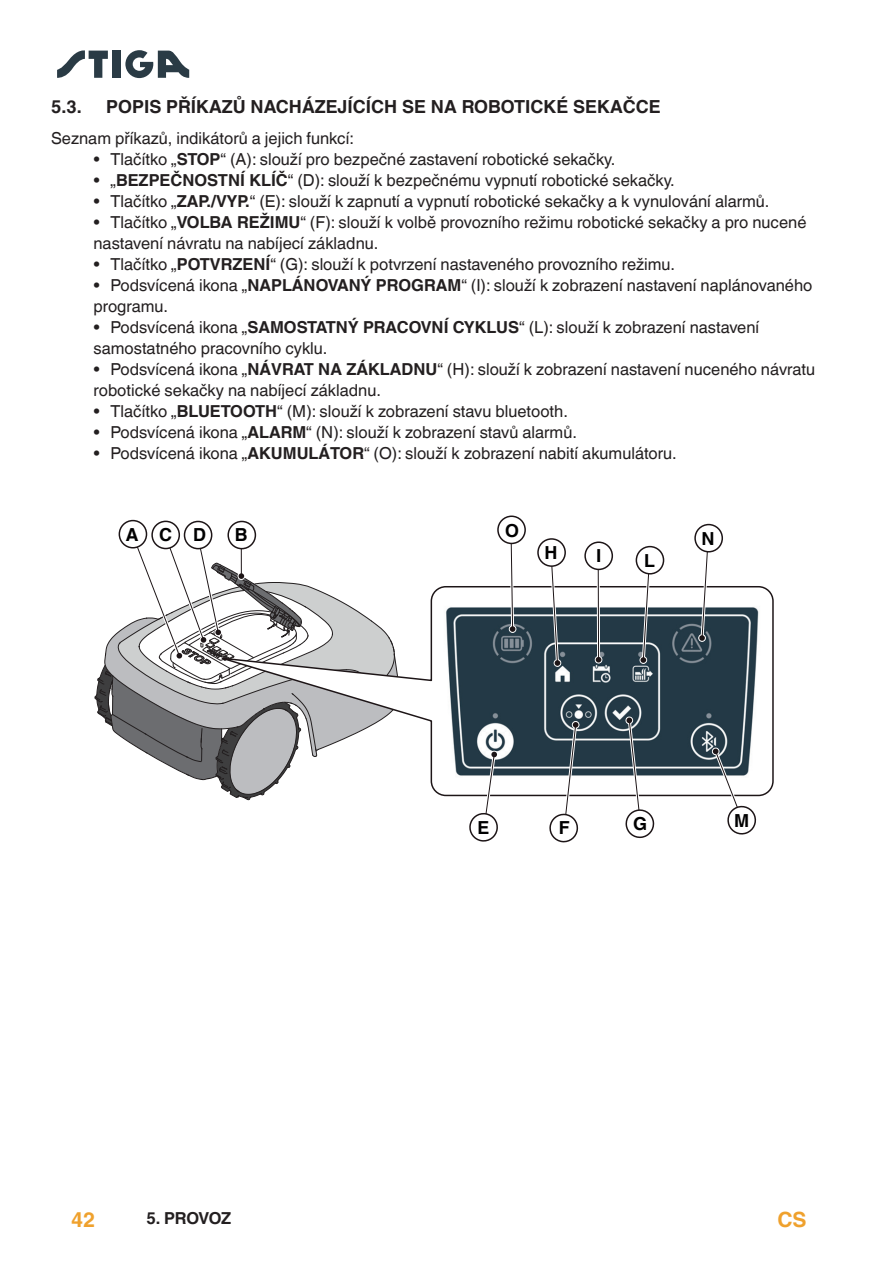
<style>
.page{position:relative;width:893px;height:1263px;background:#fff}
.page>*{position:absolute;margin:0;border:0;box-sizing:border-box;transform-origin:0 0}
.t1{font:700 21px "Helvetica World";color:#efa12d}
.t2{font:700 18px "Helvetica World";color:#231f20}
.t3{font:700 18px "Helvetica World";color:#000001}
.t4{font:16.5px/21px "Helvetica World";color:#231f20}
.t5{font:700 16.5px "Helvetica World";letter-spacing:-.02em;color:#231f20}
.s1{font-weight:700}
</style>
<div class="page">
<div style="left:113px;top:51px;width:8px;height:27px;background:#2a3b45"></div>
<svg style="left:57px;top:50px;width:51px;height:28px"></svg>
<svg style="left:125px;top:50px;width:64px;height:28px"></svg>
<svg style="left:400px;top:586px;width:374px;height:211px"></svg>
<img style="left:441px;top:603px;width:321px;height:180px">
<svg style="left:228px;top:521px;width:27px;height:28px"></svg>
<div style="left:227px;top:521px;width:29px;height:28px;border:1px solid #1d1517;border-radius:50%"></div>
<svg style="left:184px;top:521px;width:28px;height:28px"></svg>
<div style="left:184px;top:521px;width:28px;height:28px;border:1px solid #1d1517;border-radius:50%"></div>
<svg style="left:152px;top:521px;width:27px;height:27px"></svg>
<div style="left:151px;top:521px;width:29px;height:28px;border:1px solid #1d1517;border-radius:50%"></div>
<svg style="left:94px;top:530px;width:306px;height:270px"></svg>
<div style="left:119px;top:521px;width:28px;height:27px;background:#fff;border-radius:50%"></div>
<div style="left:119px;top:520px;width:28px;height:28px;border:1px solid #1d1517;border-radius:50%"></div>
<svg style="left:508px;top:543px;width:9px;height:90px"></svg>
<div style="left:497px;top:515px;width:29px;height:29px;border:1px solid #1d1517;border-radius:50%"></div>
<hr style="left:597px;top:556px;width:3px;height:104px;background:#fff">
<hr style="left:598px;top:556px;width:1px;height:104px;background:#1d1517">
<svg style="left:594px;top:656px;width:9px;height:8px"></svg>
<div style="left:585px;top:542px;width:27px;height:27px;background:#fff;border-radius:50%"></div>
<div style="left:584px;top:541px;width:29px;height:29px;border:1px solid #1d1517;border-radius:50%"></div>
<svg style="left:548px;top:563px;width:13px;height:104px"></svg>
<div style="left:538px;top:539px;width:27px;height:27px;background:#fff;border-radius:50%"></div>
<div style="left:537px;top:538px;width:29px;height:29px;border:1px solid #1d1517;border-radius:50%"></div>
<svg style="left:639px;top:570px;width:14px;height:94px"></svg>
<div style="left:636px;top:547px;width:27px;height:27px;background:#fff;border-radius:50%"></div>
<div style="left:636px;top:546px;width:28px;height:28px;border:1px solid #1d1517;border-radius:50%"></div>
<svg style="left:698px;top:548px;width:13px;height:94px"></svg>
<div style="left:695px;top:525px;width:27px;height:27px;background:#fff;border-radius:50%"></div>
<div style="left:694px;top:524px;width:29px;height:28px;border:1px solid #1d1517;border-radius:50%"></div>
<svg style="left:625px;top:716px;width:30px;height:122px"></svg>
<svg style="left:548px;top:721px;width:31px;height:122px"></svg>
<svg style="left:467px;top:750px;width:32px;height:92px"></svg>
<svg style="left:711px;top:747px;width:46px;height:88px"></svg>
<p class="t2" style="left:51px;top:96px;width:32px">5.3.</p>
<p class="t2" style="left:106px;top:96px;width:556px">POPIS PŘÍKAZŮ NACHÁZEJÍCÍCH SE NA ROBOTICKÉ SEKAČCE</p>
<p class="t4" style="left:51px;top:128px;width:305px">Seznam příkazů, indikátorů a jejich funkcí:</p>
<p class="t4" style="left:94px;top:149px;width:523px">• Tlačítko „<span class="s1">STOP</span>“ (A): slouží pro bezpečné zastavení robotické sekačky.</p>
<p class="t4" style="left:94px;top:170px;width:583px">• „<span class="s1">BEZPEČNOSTNÍ KLÍČ</span>“ (D): slouží k bezpečnému vypnutí robotické sekačky.</p>
<p class="t4" style="left:94px;top:191px;width:677px">• Tlačítko „<span class="s1">ZAP./VYP.</span>“ (E): slouží k zapnutí a vypnutí robotické sekačky a k vynulování alarmů.</p>
<p class="t4" style="left:94px;top:212px;width:714px">• Tlačítko „<span class="s1">VOLBA REŽIMU</span>“ (F): slouží k volbě provozního režimu robotické sekačky a pro nucené nastavení návratu na nabíjecí základnu.</p>
<p class="t4" style="left:94px;top:254px;width:583px">• Tlačítko „<span class="s1">POTVRZENÍ</span>“ (G): slouží k potvrzení nastaveného provozního režimu.</p>
<p class="t4" style="left:94px;top:275px;width:720px">• Podsvícená ikona „<span class="s1">NAPLÁNOVANÝ PROGRAM</span>“ (I): slouží k zobrazení nastavení naplánovaného programu.</p>
<p class="t4" style="left:94px;top:317px;width:667px">• Podsvícená ikona „<span class="s1">SAMOSTATNÝ PRACOVNÍ CYKLUS</span>“ (L): slouží k zobrazení nastavení samostatného pracovního cyklu.</p>
<p class="t4" style="left:94px;top:359px;width:723px">• Podsvícená ikona „<span class="s1">NÁVRAT NA ZÁKLADNU</span>“ (H): slouží k zobrazení nastavení nuceného návratu robotické sekačky na nabíjecí základnu.</p>
<p class="t4" style="left:94px;top:401px;width:476px">• Tlačítko „<span class="s1">BLUETOOTH</span>“ (M): slouží k zobrazení stavu bluetooth.</p>
<p class="t4" style="left:94px;top:422px;width:485px">• Podsvícená ikona „<span class="s1">ALARM</span>“ (N): slouží k zobrazení stavů alarmů.</p>
<p class="t4" style="left:94px;top:443px;width:585px">• Podsvícená ikona „<span class="s1">AKUMULÁTOR</span>“ (O): slouží k zobrazení nabití akumulátoru.</p>
<p class="t3" style="left:126px;top:524px;width:48px">A C</p>
<p class="t3" style="left:235px;top:525px;width:14px">B</p>
<p class="t3" style="left:505px;top:520px;width:15px">O</p>
<p class="t3" style="left:193px;top:525px;width:15px">D</p>
<p class="t3" style="left:701px;top:528px;width:15px">N</p>
<p class="t3" style="left:545px;top:542px;width:15px">H</p>
<p class="t3" style="left:596px;top:545px;width:7px">I</p>
<p class="t3" style="left:644px;top:550px;width:12px">L</p>
<p class="t3" style="left:477px;top:817px;width:13px">E</p>
<p class="t3" style="left:559px;top:817px;width:12px">F</p>
<p class="t3" style="left:633px;top:813px;width:16px">G</p>
<p class="t3" style="left:734px;top:810px;width:17px">M</p>
<p class="t1" style="left:71px;top:1208px;width:26px">42</p>
<p class="t5" style="left:146px;top:1209px;width:86px">5. PROVOZ</p>
<p class="t1" style="left:777px;top:1208px;width:31px">CS</p>
</div>
